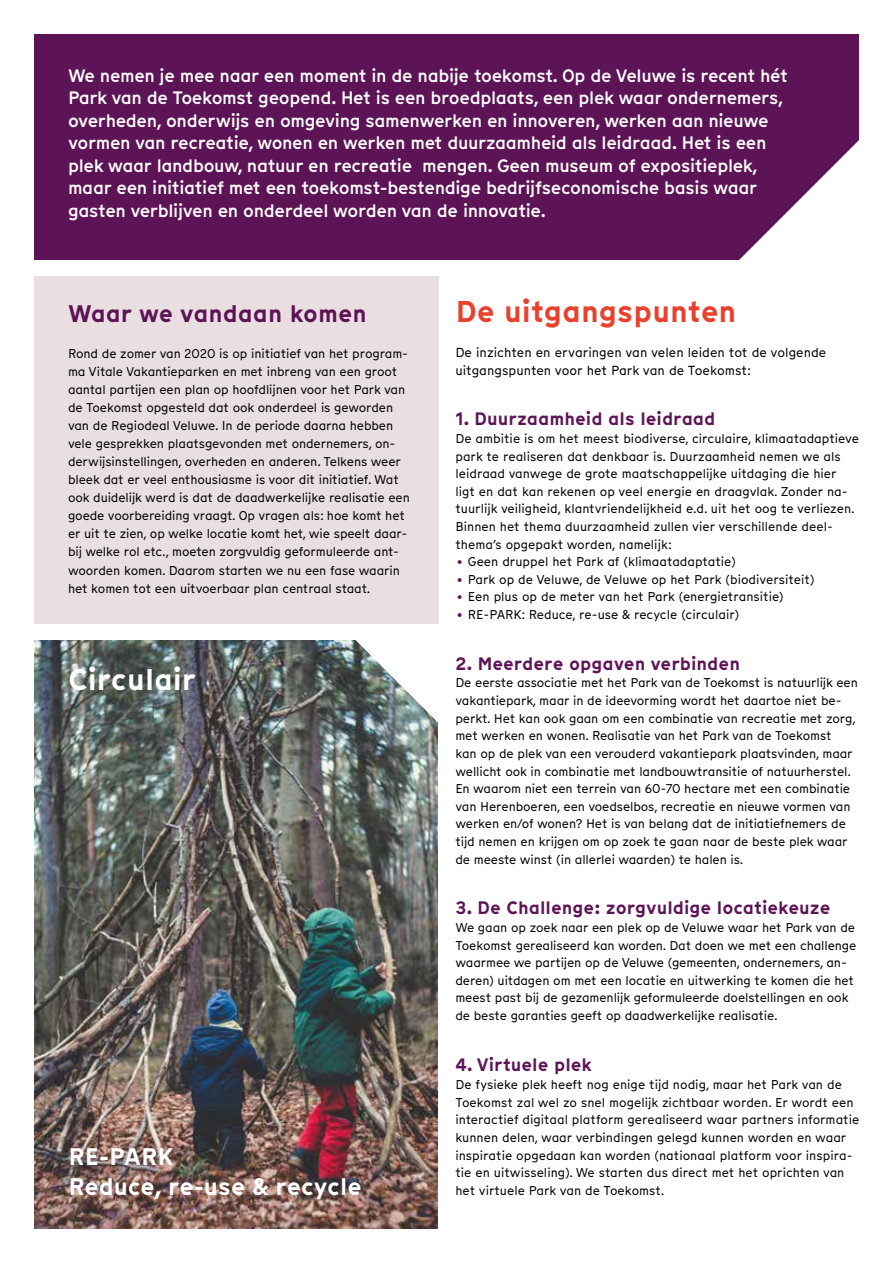
<style>
.page{position:relative;width:893px;height:1263px;background:#fff}
.page>*{position:absolute;margin:0;border:0;box-sizing:border-box;transform-origin:0 0}
.t1{font:700 30px "Munken Sans";color:#e8412c}
.t2{font:700 30px "Munken Sans";color:#fff}
.t3{font:700 24px/30px "Munken Sans";color:#fff}
.t4{font:700 24px "Munken Sans";color:#5d1456}
.t5{font:500 18px/22.5px "Munken Sans";letter-spacing:-.02em;color:#fff}
.t6{font:700 18px "Munken Sans";color:#5d1456}
.t7{font:13.2px/17.7px "Munken Sans";color:#000}
.t8{font:12.75px/17.5px "Munken Sans";letter-spacing:-.01em;color:#000}
.s1{font-weight:500;color:#5d1456}
</style>
<div class="page">
<div style="left:34px;top:276px;width:404px;height:348px;background:#e9dfe0"></div>
<div style="left:34px;top:34px;width:825px;height:225px;background:#5d1456"></div>
<svg style="left:739px;top:140px;width:120px;height:120px"></svg>
<img style="left:34px;top:640px;width:404px;height:589px">
<img style="left:354px;top:640px;width:84px;height:84px">
<p class="t5" style="left:68px;top:63px;width:722px">We nemen je mee naar een moment in de nabije toekomst. Op de Veluwe is recent hét Park van de Toekomst geopend. Het is een broedplaats, een plek waar ondernemers, overheden, onderwijs en omgeving samenwerken en innoveren, werken aan nieuwe vormen van recreatie, wonen en werken met duurzaamheid als leidraad. Het is een plek waar landbouw, natuur en recreatie mengen. Geen museum of expositieplek, maar een initiatief met een toekomst-bestendige bedrijfseconomische basis waar gasten verblijven en onderdeel worden van de innovatie.</p>
<h2 class="t4" style="left:68px;top:296px;width:300px">Waar we vandaan komen</h2>
<p class="t8" style="left:68px;top:344px;width:343px;line-height:18px">Rond de zomer van 2020 is op initiatief van het program&shy;ma Vitale Vakantieparken en met inbreng van een groot aantal partijen een plan op hoofdlijnen voor het Park van de Toekomst opgesteld dat ook onderdeel is geworden van de Regiodeal Veluwe. In de periode daarna hebben vele gesprekken plaatsgevonden met ondernemers, on&shy;derwijsinstellingen, overheden en anderen. Telkens weer bleek dat er veel enthousiasme is voor dit initiatief. Wat ook duidelijk werd is dat de daadwerkelijke realisatie een goede voorbereiding vraagt. Op vragen als: hoe komt het er uit te zien, op welke locatie komt het, wie speelt daar&shy;bij welke rol etc., moeten zorgvuldig geformuleerde ant&shy;woorden komen. Daarom starten we nu een fase waarin het komen tot een uitvoerbaar plan centraal staat.</p>
<h1 class="t2" style="left:68px;top:657px;width:129px">Circulair</h1>
<h2 class="t3" style="left:68px;top:1140px;width:295px">RE-PARK<br>Reduce, re-use &amp; recycle</h2>
<h1 class="t1" style="left:455px;top:289px;width:282px">De uitgangspunten</h1>
<p class="t7" style="left:455px;top:343px;width:373px">De inzichten en ervaringen van velen leiden tot de volgende uitgangspunten voor het Park van de Toekomst:</p>
<h3 class="t6" style="left:455px;top:406px;width:262px">1. Duurzaamheid als leidraad</h3>
<p class="t8" style="left:455px;top:429px;width:405px">De ambitie is om het meest biodiverse, circulaire, klimaatadaptieve park te realiseren dat denkbaar is. Duurzaamheid nemen we als leidraad vanwege de grote maatschappelijke uitdaging die hier ligt en dat kan rekenen op veel energie en draagvlak. Zonder na&shy;tuurlijk veiligheid, klantvriendelijkheid e.d. uit het oog te verliezen.<br>Binnen het thema duurzaamheid zullen vier verschillende deel&shy;thema’s opgepakt worden, namelijk:</p>
<p class="t8" style="left:455px;top:552px;width:282px"><span class="s1">•</span> Geen druppel het Park af (klimaatadaptatie)</p>
<p class="t8" style="left:455px;top:570px;width:361px"><span class="s1">•</span> Park op de Veluwe, de Veluwe op het Park (biodiversiteit)</p>
<p class="t8" style="left:455px;top:588px;width:330px"><span class="s1">•</span> Een plus op de meter van het Park (energietransitie)</p>
<p class="t8" style="left:455px;top:605px;width:285px"><span class="s1">•</span> RE-PARK: Reduce, re-use &amp; recycle (circulair)</p>
<h3 class="t6" style="left:455px;top:650px;width:286px">2. Meerdere opgaven verbinden</h3>
<p class="t8" style="left:455px;top:674px;width:404px">De eerste associatie met het Park van de Toekomst is natuurlijk een vakantiepark, maar in de ideevorming wordt het daartoe niet be&shy;perkt. Het kan ook gaan om een combinatie van recreatie met zorg, met werken en wonen. Realisatie van het Park van de Toekomst<br>kan op de plek van een verouderd vakantiepark plaatsvinden, maar wellicht ook in combinatie met landbouwtransitie of natuurherstel.<br>En waarom niet een terrein van 60-70 hectare met een combinatie van Herenboeren, een voedselbos, recreatie en nieuwe vormen van werken en/of wonen? Het is van belang dat de initiatiefnemers de tijd nemen en krijgen om op zoek te gaan naar de beste plek waar de meeste winst (in allerlei waarden) te halen is.</p>
<h3 class="t6" style="left:455px;top:895px;width:376px">3. De Challenge: zorgvuldige locatiekeuze</h3>
<p class="t8" style="left:455px;top:918px;width:403px">We gaan op zoek naar een plek op de Veluwe waar het Park van de Toekomst gerealiseerd kan worden. Dat doen we met een challenge waarmee we partijen op de Veluwe (gemeenten, ondernemers, an&shy;deren) uitdagen om met een locatie en uitwerking te komen die het meest past bij de gezamenlijk geformuleerde doelstellingen en ook de beste garanties geeft op daadwerkelijke realisatie.</p>
<h3 class="t6" style="left:455px;top:1052px;width:138px">4. Virtuele plek</h3>
<p class="t8" style="left:455px;top:1075px;width:405px">De fysieke plek heeft nog enige tijd nodig, maar het Park van de Toekomst zal wel zo snel mogelijk zichtbaar worden. Er wordt een interactief digitaal platform gerealiseerd waar partners informatie kunnen delen, waar verbindingen gelegd kunnen worden en waar inspiratie opgedaan kan worden (nationaal platform voor inspira&shy;tie en uitwisseling). We starten dus direct met het oprichten van het virtuele Park van de Toekomst.</p>
</div>
